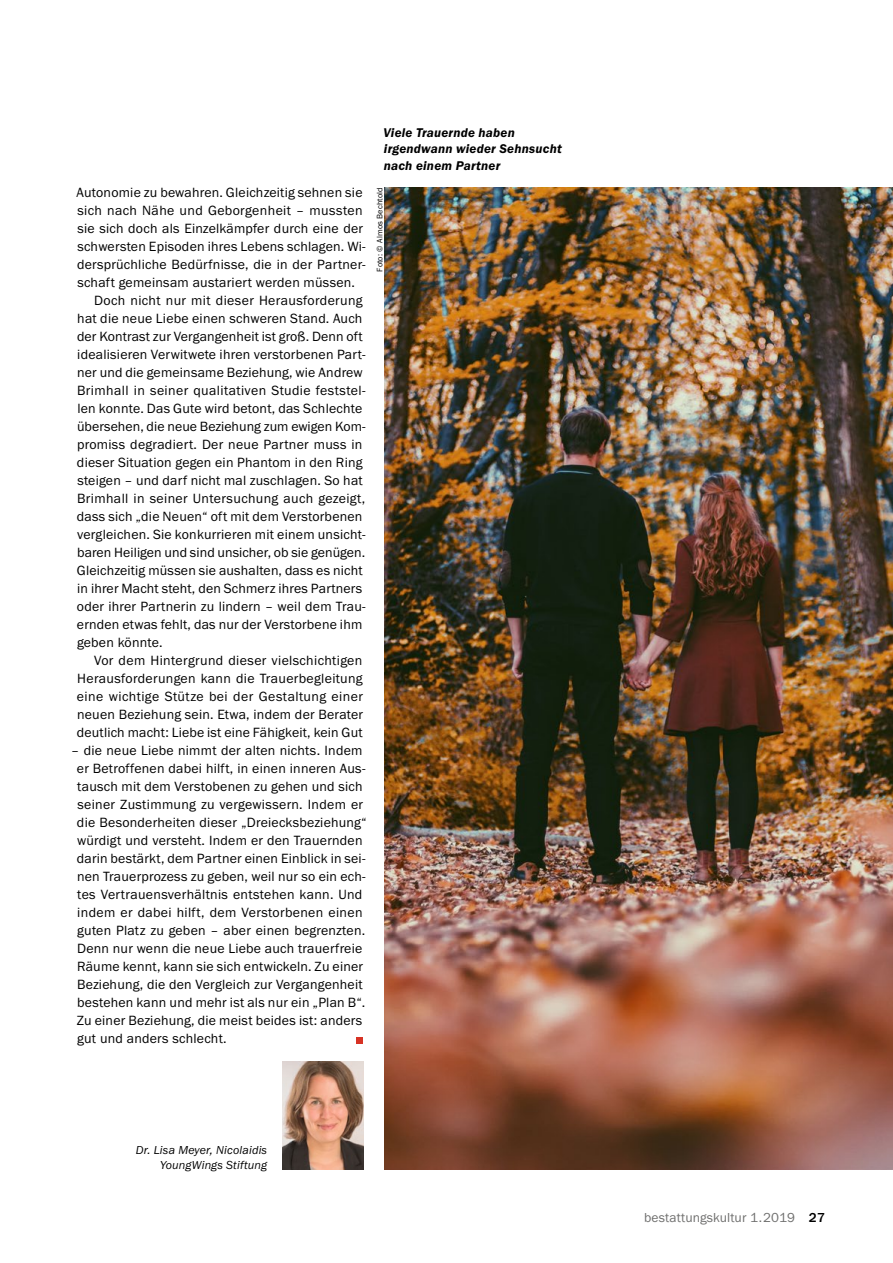
<style>
.page{position:relative;width:893px;height:1263px;background:#fff}
.page>*{position:absolute;margin:0;border:0;box-sizing:border-box;transform-origin:0 0}
.t1{font:13.8px/18px "Franklin Gothic URW Boo";letter-spacing:.015em;color:#000}
.t2{font:13.5px "Franklin Gothic URW Boo";letter-spacing:.01em;color:#6f6f6e}
.t3{font:13.2px/16.5px "Franklin Gothic URW Dem Ita";letter-spacing:.015em;color:#000}
.t4{font:12px/15px "Franklin Gothic URW Boo Ita";letter-spacing:.015em;color:#000;text-align:right}
.t5{font:8.25px "Franklin Gothic URW Boo";letter-spacing:.015em;color:#000}
.s1{font-family:"Franklin Gothic URW";font-weight:500;color:#000}
</style>
<div class="page">
<div style="left:356px;top:1036px;width:7px;height:7px;background:#d73224"></div>
<img style="left:384px;top:188px;width:509px;height:981px">
<img style="left:282px;top:1061px;width:81px;height:108px">
<p class="t1" style="left:77px;top:183px;width:287px">Autonomie zu bewahren. Gleichzeitig sehnen sie</p>
<p class="t1" style="left:77px;top:201px;width:287px">sich nach Nähe und Geborgenheit – mussten</p>
<p class="t1" style="left:77px;top:219px;width:287px">sie sich doch als Einzelkämpfer durch eine der</p>
<p class="t1" style="left:77px;top:237px;width:290px">schwersten Episoden ihres Lebens schlagen. Wi-</p>
<p class="t1" style="left:77px;top:255px;width:290px">dersprüchliche Bedürfnisse, die in der Partner-</p>
<p class="t1" style="left:77px;top:273px;width:279px">schaft gemeinsam austariert werden müssen.</p>
<p class="t1" style="left:94px;top:291px;width:270px">Doch nicht nur mit dieser Herausforderung</p>
<p class="t1" style="left:77px;top:309px;width:287px">hat die neue Liebe einen schweren Stand. Auch</p>
<p class="t1" style="left:77px;top:327px;width:287px">der Kontrast zur Vergangenheit ist groß. Denn oft</p>
<p class="t1" style="left:77px;top:345px;width:290px">idealisieren Verwitwete ihren verstorbenen Part-</p>
<p class="t1" style="left:77px;top:363px;width:287px">ner und die gemeinsame Beziehung, wie Andrew</p>
<p class="t1" style="left:77px;top:381px;width:290px">Brimhall in seiner qualitativen Studie feststel-</p>
<p class="t1" style="left:77px;top:399px;width:286px">len konnte. Das Gute wird betont, das Schlechte</p>
<p class="t1" style="left:77px;top:417px;width:290px">übersehen, die neue Beziehung zum ewigen Kom-</p>
<p class="t1" style="left:77px;top:435px;width:287px">promiss degradiert. Der neue Partner muss in</p>
<p class="t1" style="left:77px;top:453px;width:287px">dieser Situation gegen ein Phantom in den Ring</p>
<p class="t1" style="left:77px;top:471px;width:287px">steigen – und darf nicht mal zuschlagen. So hat</p>
<p class="t1" style="left:77px;top:489px;width:290px">Brimhall in seiner Untersuchung auch gezeigt,</p>
<p class="t1" style="left:77px;top:507px;width:287px">dass sich „die Neuen“ oft mit dem Verstorbenen</p>
<p class="t1" style="left:77px;top:525px;width:290px">vergleichen. Sie konkurrieren mit einem unsicht-</p>
<p class="t1" style="left:77px;top:543px;width:289px">baren Heiligen und sind unsicher, ob sie genügen.</p>
<p class="t1" style="left:77px;top:561px;width:287px">Gleichzeitig müssen sie aushalten, dass es nicht</p>
<p class="t1" style="left:77px;top:579px;width:286px">in ihrer Macht steht, den Schmerz ihres Partners</p>
<p class="t1" style="left:77px;top:597px;width:290px">oder ihrer Partnerin zu lindern – weil dem Trau-</p>
<p class="t1" style="left:77px;top:615px;width:287px">ernden etwas fehlt, das nur der Verstorbene ihm</p>
<p class="t1" style="left:77px;top:633px;width:87px">geben könnte.</p>
<p class="t1" style="left:94px;top:651px;width:270px">Vor dem Hintergrund dieser vielschichtigen</p>
<p class="t1" style="left:77px;top:669px;width:287px">Herausforderungen kann die Trauerbegleitung</p>
<p class="t1" style="left:77px;top:687px;width:288px">eine wichtige Stütze bei der Gestaltung einer</p>
<p class="t1" style="left:77px;top:705px;width:288px">neuen Beziehung sein. Etwa, indem der Berater</p>
<p class="t1" style="left:77px;top:723px;width:287px">deutlich macht: Liebe ist eine Fähigkeit, kein Gut</p>
<p class="t1" style="left:77px;top:741px;width:291px;text-indent:-5px">– die neue Liebe nimmt der alten nichts. Indem er Betroffenen dabei hilft, in einen inneren Aus&shy;tausch mit dem Verstobenen zu gehen und sich seiner Zustimmung zu vergewissern. Indem er die Besonderheiten dieser „Dreiecksbeziehung“ würdigt und versteht. Indem er den Trauernden darin bestärkt, dem Partner einen Einblick in sei&shy;nen Trauerprozess zu geben, weil nur so ein ech&shy;tes Vertrauensverhältnis entstehen kann. Und indem er dabei hilft, dem Verstorbenen einen guten Platz zu geben – aber einen begrenzten.<br>Denn nur wenn die neue Liebe auch trauerfreie Räume kennt, kann sie sich entwickeln. Zu einer Beziehung, die den Vergleich zur Vergangenheit bestehen kann und mehr ist als nur ein „Plan B“.<br>Zu einer Beziehung, die meist beides ist: anders gut und anders schlecht.</p>
<p class="t3" style="left:383px;top:124px;width:180px">Viele Trauernde haben irgendwann wieder Sehnsucht nach einem Partner</p>
<p class="t5" style="left:374px;top:272px;width:86px;rotate:-90deg">Foto: © Almos Bechtold</p>
<p class="t4" style="left:136px;top:1143px;width:133px">Dr. Lisa Meyer, Nicolaidis<br>YoungWings Stiftung</p>
<p class="t2" style="left:644px;top:1209px;width:182px">bestattungskultur 1.2019 <span class="s1">27</span></p>
</div>
